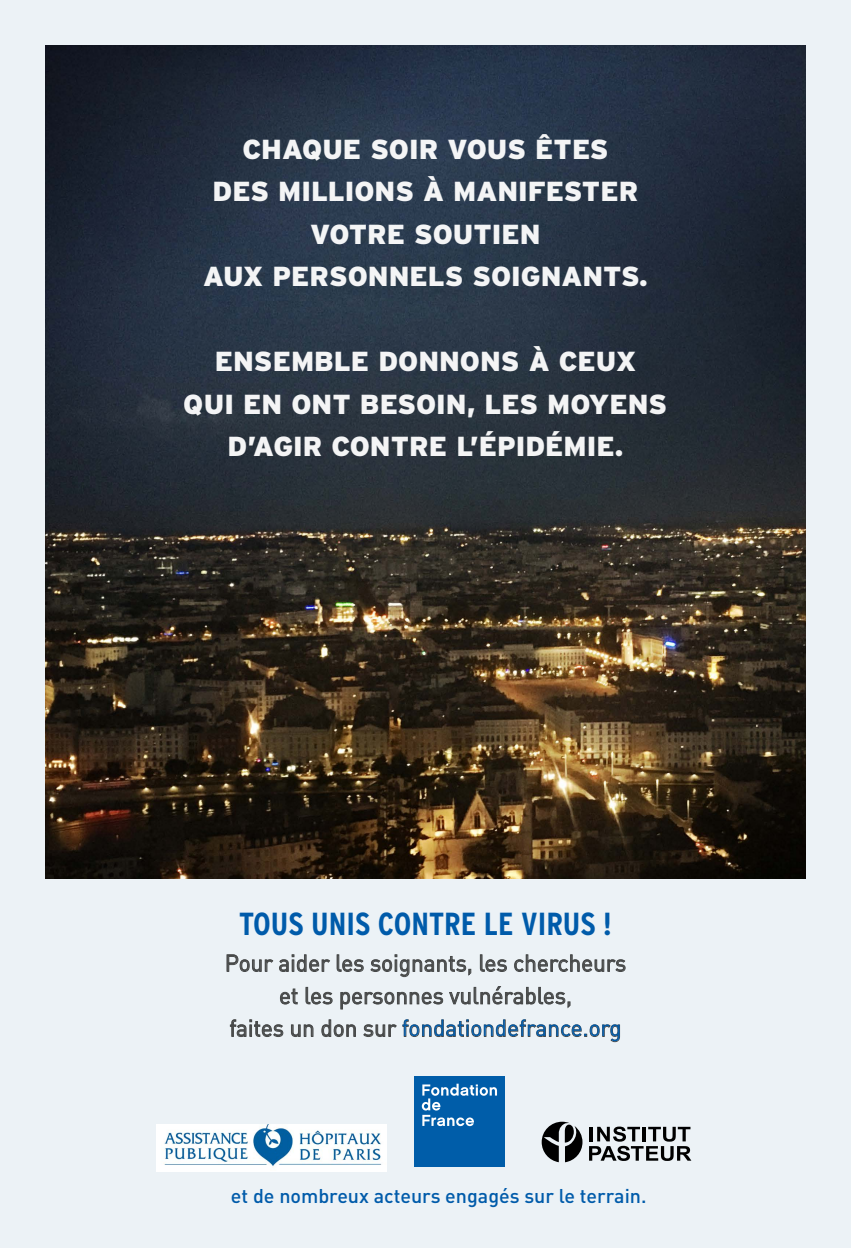
<style>
.page{position:relative;width:851px;height:1248px;background:#fff}
.page>*{position:absolute;margin:0;border:0;box-sizing:border-box;transform-origin:0 0}
.t1{font:700 condensed 31.88px "Interstate";color:#005baa}
.t2{font:900 27.5px/42.5px "Interstate";color:#fff;text-align:center}
.t3{font:23.12px/32.5px "DIN";color:#474949;text-align:center}
.t4{font:500 19.75px "DIN";color:#005baa}
.s1{color:#005baa}
</style>
<div class="page">
<div style="left:0;top:0;width:850px;height:1247px;background:#ecf2f6"></div>
<img style="left:45px;top:45px;width:760px;height:833px">
<svg style="left:227px;top:954px;width:46px;height:17px"></svg>
<svg style="left:279px;top:954px;width:51px;height:17px"></svg>
<svg style="left:337px;top:954px;width:26px;height:17px"></svg>
<svg style="left:370px;top:954px;width:101px;height:22px"></svg>
<svg style="left:480px;top:954px;width:26px;height:17px"></svg>
<svg style="left:514px;top:954px;width:111px;height:17px"></svg>
<svg style="left:280px;top:988px;width:17px;height:16px"></svg>
<svg style="left:306px;top:987px;width:26px;height:17px"></svg>
<svg style="left:340px;top:992px;width:103px;height:17px"></svg>
<svg style="left:449px;top:986px;width:121px;height:21px"></svg>
<svg style="left:230px;top:1019px;width:53px;height:17px"></svg>
<svg style="left:291px;top:1024px;width:22px;height:12px"></svg>
<svg style="left:321px;top:1019px;width:34px;height:17px"></svg>
<svg style="left:363px;top:1024px;width:33px;height:12px"></svg>
<svg style="left:402px;top:1019px;width:217px;height:22px"></svg>
<svg style="left:541px;top:1121px;width:41px;height:41px"></svg>
<svg style="left:589px;top:1126px;width:102px;height:34px"></svg>
<img style="left:156px;top:1124px;width:230px;height:47px">
<div style="left:414px;top:1076px;width:91px;height:90px;background:#005da9"></div>
<svg style="left:422px;top:1083px;width:75px;height:42px"></svg>
<p class="t2" style="left:203px;top:127px;width:446px">CHAQUE SOIR VOUS ÊTES<br>DES MILLIONS À MANIFESTER<br>VOTRE SOUTIEN<br>AUX PERSONNELS SOIGNANTS.</p>
<p class="t2" style="left:184px;top:340px;width:485px">ENSEMBLE DONNONS À CEUX<br>QUI EN ONT BESOIN, LES MOYENS<br>D’AGIR CONTRE L’ÉPIDÉMIE.</p>
<p class="t1" style="left:239px;top:906px;width:374px">TOUS UNIS CONTRE LE VIRUS !</p>
<p class="t3" style="left:225px;top:946px;width:403px">Pour aider les soignants, les chercheurs et les personnes vulnérables,<br>faites un don sur <span class="s1">fondationdefrance.org</span></p>
<p class="t4" style="left:231px;top:1182px;width:417px">et de nombreux acteurs engagés sur le terrain.</p>
</div>
